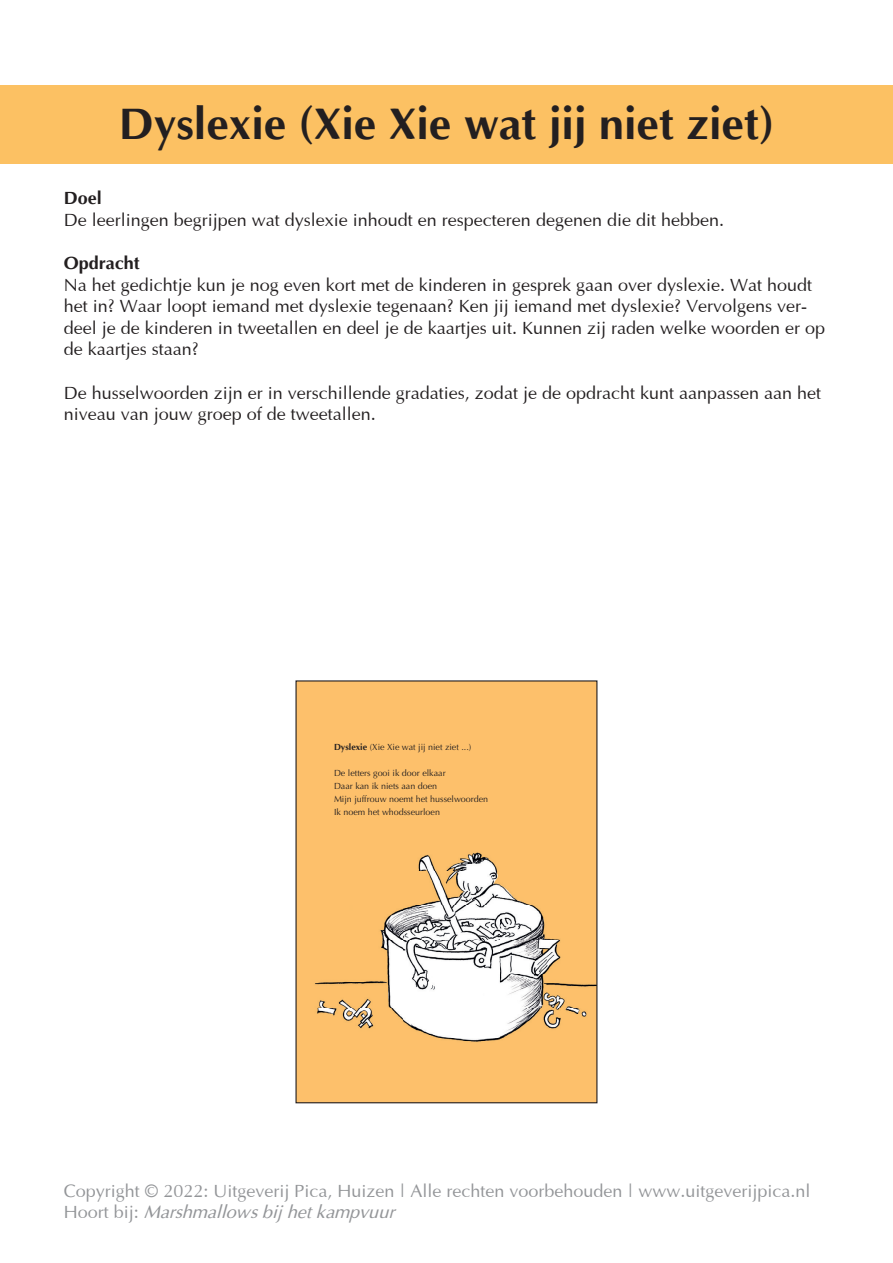
<style>
.page{position:relative;width:893px;height:1263px;background:#fff}
.page>*{position:absolute;margin:0;border:0;box-sizing:border-box;transform-origin:0 0}
.Kopje{font:700 45px "Optima";color:#231f20}
.Standaard{font:18px/21.6px "Optima";color:#231f20}
.t1{font:18px "Optima";color:#939598}
.t2{font:italic 18px "Optima";color:#939598}
.Vet_tussenkopje{font:700 18px "Optima";color:#231f20}
.t3{font:9px/12.9px "Optima";color:#231f20}
.s1{font-weight:700}
.s2{font-style:normal}
</style>
<div class="page">
<div style="left:0;top:85px;width:893px;height:79px;background:#fcc163"></div>
<div style="left:296px;top:681px;width:301px;height:422px;background:#fdc06b"></div>
<img style="left:314px;top:852px;width:281px;height:190px">
<p class="Kopje" style="left:119px;top:100px;width:657px">Dyslexie (Xie Xie wat jij niet ziet)</p>
<p class="Vet_tussenkopje" style="left:64px;top:188px;width:40px">Doel</p>
<p class="Standaard" style="left:64px;top:208px;width:662px">De leerlingen begrijpen wat dyslexie inhoudt en respecteren degenen die dit hebben.</p>
<p class="Vet_tussenkopje" style="left:64px;top:253px;width:78px">Opdracht</p>
<p class="Standaard" style="left:64px;top:272px;width:763px">Na het gedichtje kun je nog even kort met de kinderen in gesprek gaan over dyslexie. Wat houdt het in? Waar loopt iemand met dyslexie tegenaan? Ken jij iemand met dyslexie? Vervolgens ver&shy;deel je de kinderen in tweetallen en deel je de kaartjes uit. Kunnen zij raden welke woorden er op de kaartjes staan?</p>
<p class="Standaard" style="left:64px;top:380px;width:759px">De husselwoorden zijn er in verschillende gradaties, zodat je de opdracht kunt aanpassen aan het niveau van jouw groep of de tweetallen.</p>
<p class="t3" style="left:334px;top:741px;width:139px"><span class="s1">Dyslexie</span> (Xie Xie wat jij niet ziet ...)</p>
<p class="t3" style="left:334px;top:767px;width:156px">De letters gooi ik door elkaar<br>Daar kan ik niets aan doen<br>Mijn juffrouw noemt het husselwoorden<br>Ik noem het whodsseurloen</p>
<p class="t1" style="left:64px;top:1177px;width:748px">Copyright © 2022: Uitgeverij Pica, Huizen | Alle rechten voorbehouden | www.uitgeverijpica.nl</p>
<p class="t2" style="left:64px;top:1201px;width:332px"><span class="s2">Hoort bij:</span> Marshmallows bij het kampvuur</p>
</div>
